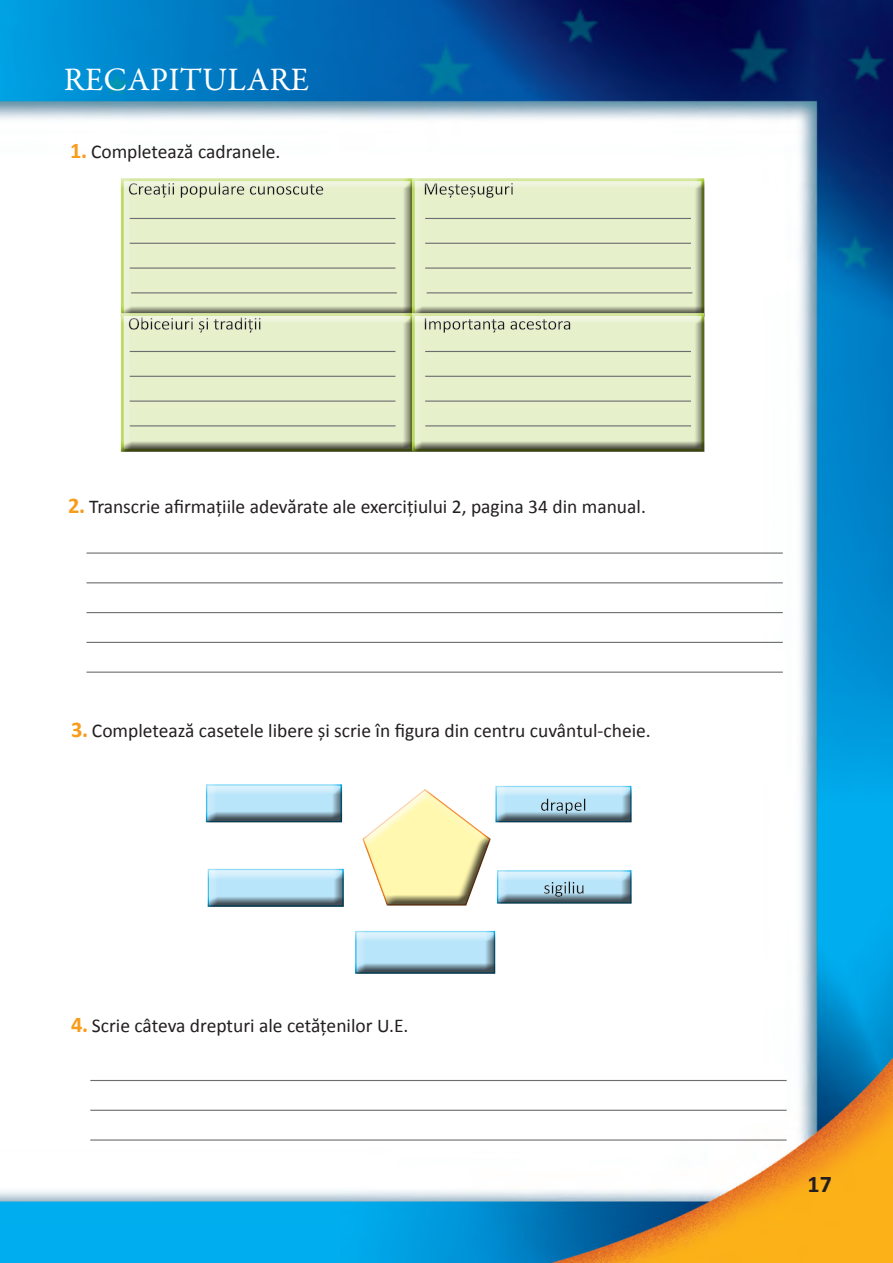
<style>
.page{position:relative;width:893px;height:1263px;background:#fff}
.page>*{position:absolute;margin:0;border:0;box-sizing:border-box;transform-origin:0 0}
.t1{font:33px "Garamond Premr Pro";letter-spacing:.01em;color:#fff}
.t2{font:700 24px "Calibri";color:#231f20}
.bulina{font:19.5px "Calibri";color:#231f20}
.s1{font-weight:700;font-size:22.5px;color:#f89c1c}
</style>
<div class="page">
<img style="left:0;top:0;width:893px;height:1263px">
<div style="left:119px;top:175px;width:297px;height:138px;background:#fff"></div>
<div style="left:119px;top:178px;width:297px;height:139px;background:#231f20;opacity:.75"></div>
<div style="left:412px;top:175px;width:295px;height:138px;background:#fff"></div>
<div style="left:412px;top:178px;width:295px;height:139px;background:#231f20;opacity:.75"></div>
<div style="left:119px;top:313px;width:297px;height:139px;background:#231f20;opacity:.75"></div>
<svg style="left:122px;top:180px;width:581px;height:270px;background:#dde6c2"></svg>
<div style="left:412px;top:309px;width:295px;height:139px;background:#fff;opacity:.75"></div>
<div style="left:412px;top:313px;width:295px;height:139px;background:#231f20;opacity:.75"></div>
<hr style="left:130px;top:218px;width:265px;height:1px;background:#6c6d70">
<hr style="left:425px;top:218px;width:266px;height:1px;background:#6c6d70">
<hr style="left:425px;top:351px;width:266px;height:1px;background:#6c6d70">
<hr style="left:130px;top:351px;width:265px;height:1px;background:#6c6d70">
<hr style="left:130px;top:243px;width:265px;height:1px;background:#6c6d70">
<hr style="left:425px;top:243px;width:266px;height:1px;background:#6c6d70">
<hr style="left:425px;top:376px;width:266px;height:1px;background:#6c6d70">
<hr style="left:130px;top:376px;width:265px;height:1px;background:#6c6d70">
<hr style="left:130px;top:267px;width:265px;height:2px;background:#6c6d70">
<hr style="left:131px;top:292px;width:266px;height:1px;background:#6c6d70">
<hr style="left:425px;top:267px;width:266px;height:2px;background:#6c6d70">
<hr style="left:427px;top:292px;width:265px;height:1px;background:#6c6d70">
<hr style="left:425px;top:400px;width:266px;height:2px;background:#6c6d70">
<hr style="left:425px;top:425px;width:266px;height:1px;background:#6c6d70">
<hr style="left:130px;top:400px;width:265px;height:2px;background:#6c6d70">
<hr style="left:130px;top:425px;width:266px;height:1px;background:#6c6d70">
<hr style="left:87px;top:552px;width:696px;height:2px;background:#6c6d70">
<hr style="left:87px;top:612px;width:696px;height:1px;background:#6c6d70">
<hr style="left:90px;top:1080px;width:697px;height:1px;background:#6c6d70">
<hr style="left:87px;top:582px;width:696px;height:1px;background:#6c6d70">
<hr style="left:87px;top:642px;width:696px;height:1px;background:#6c6d70">
<hr style="left:90px;top:1110px;width:697px;height:1px;background:#6c6d70">
<hr style="left:87px;top:672px;width:696px;height:1px;background:#6c6d70">
<hr style="left:90px;top:1139px;width:697px;height:1px;background:#6c6d70">
<div style="left:495px;top:784px;width:139px;height:35px;background:#f0fafd"></div>
<div style="left:495px;top:786px;width:139px;height:37px;background:#231f20;opacity:.75"></div>
<div style="left:496px;top:870px;width:138px;height:34px;background:#231f20;opacity:.75"></div>
<div style="left:354px;top:929px;width:143px;height:41px;background:#f4fbfe"></div>
<div style="left:354px;top:931px;width:143px;height:43px;background:#231f20;opacity:.75"></div>
<div style="left:207px;top:867px;width:139px;height:36px;background:#fff"></div>
<div style="left:207px;top:868px;width:139px;height:39px;background:#231f20;opacity:.75"></div>
<div style="left:205px;top:782px;width:139px;height:37px;background:#fff"></div>
<div style="left:205px;top:784px;width:139px;height:39px;background:#231f20;opacity:.75"></div>
<svg style="left:499px;top:786px;width:132px;height:121px"></svg>
<div style="left:351px;top:778px;width:148px;height:134px;background:#fff;opacity:.75"></div>
<div style="left:362px;top:831px;width:140px;height:85px;background:#231f20;opacity:.75"></div>
<p class="t1" style="left:64px;top:60px;width:247px">RECAPITULARE</p>
<p class="bulina" style="left:70px;top:138px;width:212px"><span class="s1">1.</span> Completează cadranele.</p>
<p class="bulina" style="left:68px;top:493px;width:579px"><span class="s1">2.</span> Transcrie afirmațiile adevărate ale exercițiului 2, pagina 34 din manual.</p>
<p class="bulina" style="left:71px;top:717px;width:581px"><span class="s1">3.</span> Completează casetele libere și scrie în figura din centru cuvântul-cheie.</p>
<p class="bulina" style="left:71px;top:1012px;width:339px"><span class="s1">4.</span> Scrie câteva drepturi ale cetățenilor U.E.</p>
<p class="t2" style="left:808px;top:1167px;width:26px">17</p>
</div>
